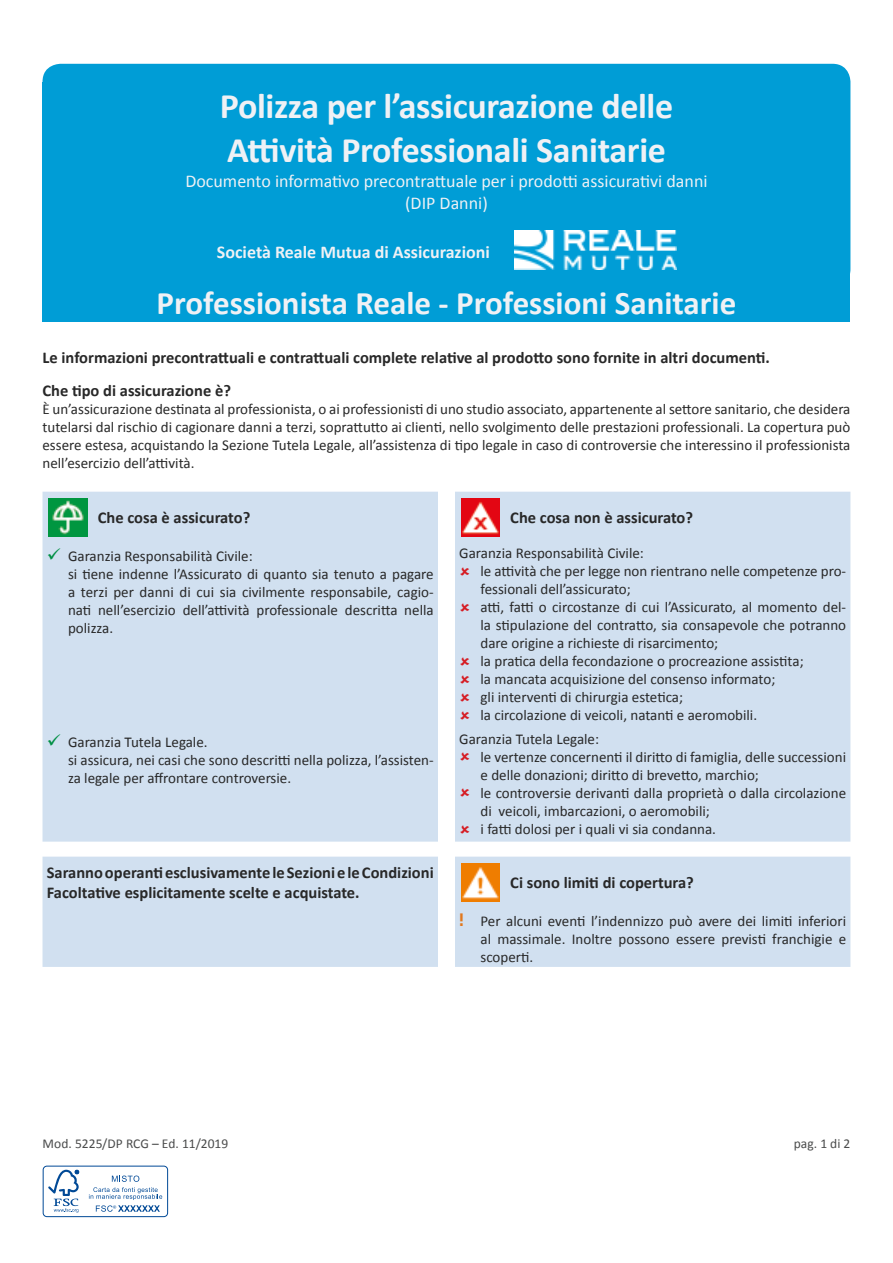
<style>
.page{position:relative;width:893px;height:1263px;background:#fff}
.page>*{position:absolute;margin:0;border:0;box-sizing:border-box;transform-origin:0 0}
.t1{font:700 36px/43.2px "Calibri";letter-spacing:-.01em;color:#eff1f5}
.t2{font:700 33px "Calibri";color:#eff1f5}
.t3{font:18px/21.6px "Calibri";color:#eff1f5;text-align:center}
.t4{font:700 18px "Calibri";color:#eff1f5}
.t5{font:700 16.5px/32.5px "Calibri";color:#282828}
.t6{font:15px/18px "Calibri";color:#282828}
.t7{font:13.5px "Calibri";letter-spacing:.005em;color:#4a4b4b}
.s1{color:#008f44}
.s2{font-family:"Titillium Bold Upright";font-size:18px;color:#e2781c}
</style>
<div class="page">
<div style="left:43px;top:1166px;width:125px;height:51px;border:1px solid #004996;border-radius:4px"></div>
<svg style="left:48px;top:1170px;width:31px;height:42px"></svg>
<svg style="left:89px;top:1175px;width:73px;height:37px"></svg>
<div style="left:43px;top:64px;width:807px;height:223px;background:#009dd6;border-radius:18px"></div>
<div style="left:43px;top:83px;width:807px;height:239px;background:#009dd6"></div>
<img style="left:514px;top:230px;width:162px;height:40px">
<div style="left:43px;top:492px;width:807px;height:350px;background:#d1e0f0"></div>
<img style="left:49px;top:498px;width:38px;height:38px">
<img style="left:461px;top:498px;width:39px;height:38px">
<div style="left:43px;top:857px;width:807px;height:110px;background:#d1e0f0"></div>
<img style="left:461px;top:863px;width:39px;height:38px">
<svg style="left:461px;top:567px;width:8px;height:8px"></svg>
<svg style="left:461px;top:603px;width:8px;height:8px"></svg>
<svg style="left:461px;top:657px;width:8px;height:8px"></svg>
<svg style="left:461px;top:675px;width:8px;height:8px"></svg>
<svg style="left:461px;top:693px;width:8px;height:8px"></svg>
<svg style="left:461px;top:711px;width:8px;height:8px"></svg>
<svg style="left:461px;top:752px;width:8px;height:9px"></svg>
<svg style="left:461px;top:788px;width:8px;height:9px"></svg>
<svg style="left:461px;top:824px;width:8px;height:9px"></svg>
<h1 class="t1" style="left:220px;top:85px;width:455px">Polizza per l’assicurazione delle<br>Attività Professionali Sanitarie</h1>
<p class="t3" style="left:185px;top:171px;width:524px">Documento informativo precontrattuale per i prodotti assicurativi danni (DIP Danni)</p>
<p class="t4" style="left:217px;top:240px;width:274px">Società Reale Mutua di Assicurazioni</p>
<h2 class="t2" style="left:157px;top:281px;width:581px">Professionista Reale - Professioni Sanitarie</h2>
<p class="t5" style="left:43px;top:341px;width:729px">Le informazioni precontrattuali e contrattuali complete relative al prodotto sono fornite in altri documenti.<br>Che tipo di assicurazione è?</p>
<p class="t6" style="left:43px;top:400px;width:809px;text-align:justify">È un’assicurazione destinata al professionista, o ai professionisti di uno studio associato, appartenente al settore sanitario, che desidera tutelarsi dal rischio di cagionare danni a terzi, soprattutto ai clienti, nello svolgimento delle prestazioni professionali. La copertura può essere estesa, acquistando la Sezione Tutela Legale, all’assistenza di tipo legale in caso di controversie che interessino il professionista nell’esercizio dell’attività.</p>
<p class="t5" style="left:98px;top:502px;width:154px">Che cosa è assicurato?</p>
<p class="t5" style="left:510px;top:502px;width:184px">Che cosa non è assicurato?</p>
<p class="t6" style="left:68px;top:547px;width:367px;text-indent:-21px"><span class="s1">✓</span> Garanzia Responsabilità Civile:<br>si tiene indenne l’Assicurato di quanto sia tenuto a pagare a terzi per danni di cui sia civilmente responsabile, cagio&shy;nati nell’esercizio dell’attività professionale descritta nella polizza.</p>
<p class="t6" style="left:480px;top:544px;width:367px;text-indent:-21px">Garanzia Responsabilità Civile:<br>le attività che per legge non rientrano nelle competenze pro&shy;fessionali dell’assicurato;<br>atti, fatti o circostanze di cui l’Assicurato, al momento del&shy;la stipulazione del contratto, sia consapevole che potranno dare origine a richieste di risarcimento;<br>la pratica della fecondazione o procreazione assistita;<br>la mancata acquisizione del consenso informato;<br>gli interventi di chirurgia estetica;<br>la circolazione di veicoli, natanti e aeromobili.</p>
<p class="t6" style="left:68px;top:733px;width:367px;text-indent:-21px"><span class="s1">✓</span> Garanzia Tutela Legale.<br>si assicura, nei casi che sono descritti nella polizza, l’assisten&shy;za legale per affrontare controversie.</p>
<p class="t6" style="left:480px;top:730px;width:367px;text-indent:-21px">Garanzia Tutela Legale:<br>le vertenze concernenti il diritto di famiglia, delle successioni e delle donazioni; diritto di brevetto, marchio;<br>le controversie derivanti dalla proprietà o dalla circolazione di veicoli, imbarcazioni, o aeromobili;<br>i fatti dolosi per i quali vi sia condanna.</p>
<p class="t5" style="left:47px;top:863px;width:388px;line-height:19.8px">Saranno operanti esclusivamente le Sezioni e le Condizioni<br>Facoltative esplicitamente scelte e acquistate.</p>
<p class="t5" style="left:510px;top:866px;width:185px">Ci sono limiti di copertura?</p>
<p class="t6" style="left:480px;top:912px;width:367px;text-align:justify;text-indent:-21px"><span class="s2">!</span> Per alcuni eventi l’indennizzo può avere dei limiti inferiori al massimale. Inoltre possono essere previsti franchigie e scoperti.</p>
<p class="t7" style="left:43px;top:1135px;width:187px">Mod. 5225/DP RCG – Ed. 11/2019</p>
<p class="t7" style="left:794px;top:1135px;width:58px">pag. 1 di 2</p>
</div>
